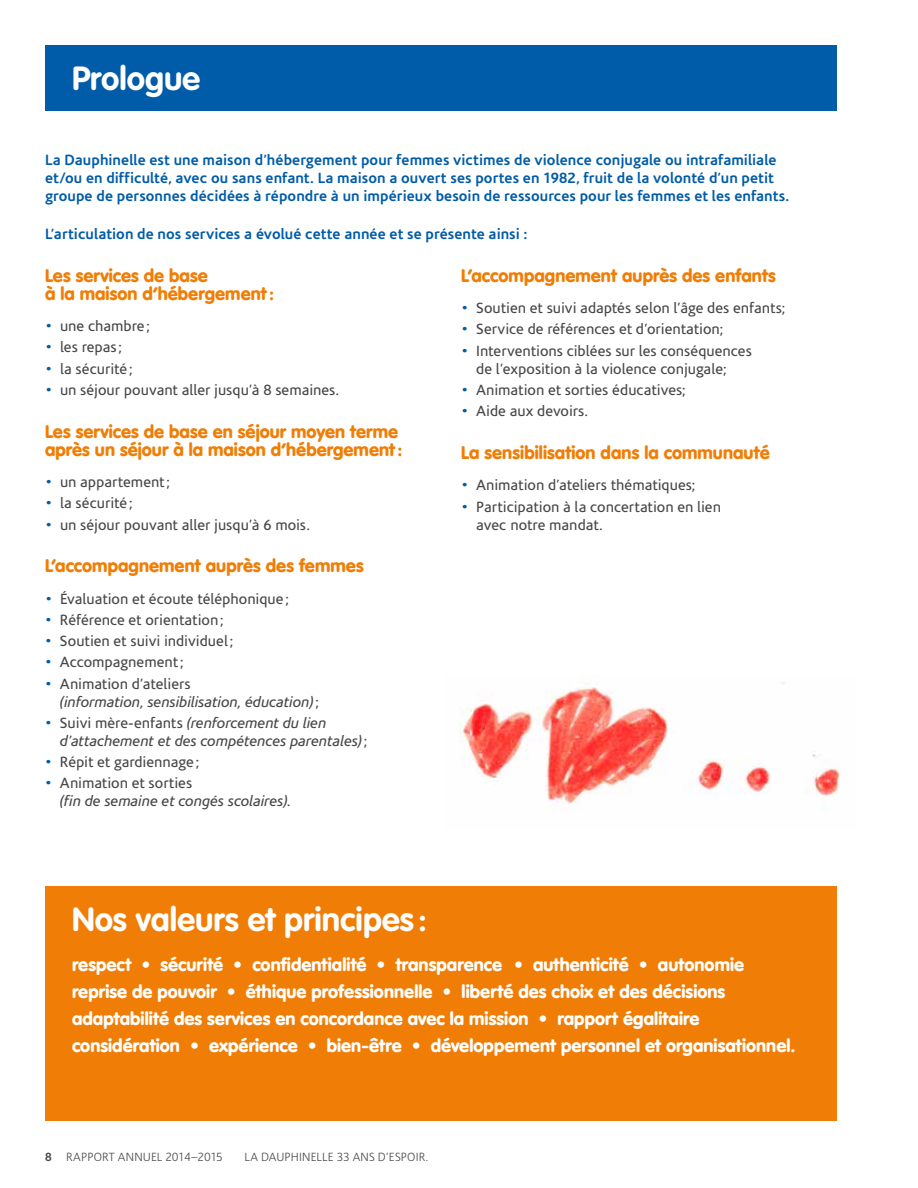
<style>
.page{position:relative;width:918px;height:1188px;background:#fff}
.page>*{position:absolute;margin:0;border:0;box-sizing:border-box;transform-origin:0 0}
.t1{font:700 33px "VAG Rounded";letter-spacing:.005em;color:#fff}
.t2{font:900 18px/27px "VAG Rounded";letter-spacing:.005em;color:#fff}
.t3{font:900 18px/18px "VAG Rounded";letter-spacing:.005em;color:#f07e06}
.t4{font:15px/18px "Corisande";color:#484848}
.t5{font:700 15px/18px "Corisande";letter-spacing:.005em;color:#005ca8}
.t6{font:italic 15px/18px "Corisande";color:#484848}
.t7{font:300 12px "Corisande";letter-spacing:-.015em;color:#484848}
.s1{font-weight:700;color:#005ca8}
.s2{font-weight:700;font-style:normal;color:#005ca8}
.s3{font-style:normal}
.s4{font-weight:700}
</style>
<div class="page">
<img style="left:459px;top:682px;width:381px;height:128px">
<div style="left:45px;top:45px;width:792px;height:66px;background:#005ca8"></div>
<div style="left:45px;top:886px;width:792px;height:234px;background:#f07e06"></div>
<h1 class="t1" style="left:72px;top:59px;width:130px">Prologue</h1>
<p class="t5" style="left:45px;top:151px;width:746px">La Dauphinelle est une maison d’hébergement pour femmes victimes de violence conjugale ou intrafamiliale et/ou en difficulté, avec ou sans enfant. La maison a ouvert ses portes en 1982, fruit de la volonté d’un petit groupe de personnes décidées à répondre à un impérieux besoin de ressources pour les femmes et les enfants.</p>
<p class="t5" style="left:45px;top:225px;width:484px">L’articulation de nos services a évolué cette année et se présente ainsi :</p>
<p class="t3" style="left:45px;top:267px;width:231px">Les services de base<br>à la maison d’hébergement:</p>
<p class="t4" style="left:45px;top:317px;width:107px"><span class="s1">•</span> une chambre;</p>
<p class="t4" style="left:45px;top:339px;width:79px"><span class="s1">•</span> les repas ;</p>
<p class="t4" style="left:45px;top:360px;width:89px"><span class="s1">•</span> la sécurité;</p>
<p class="t4" style="left:45px;top:381px;width:296px"><span class="s1">•</span> un séjour pouvant aller jusqu’à 8 semaines.</p>
<p class="t3" style="left:45px;top:423px;width:359px">Les services de base en séjour moyen terme après un séjour à la maison d’hébergement:</p>
<p class="t4" style="left:45px;top:473px;width:127px"><span class="s1">•</span> un appartement;</p>
<p class="t4" style="left:45px;top:494px;width:89px"><span class="s1">•</span> la sécurité;</p>
<p class="t4" style="left:45px;top:516px;width:267px"><span class="s1">•</span> un séjour pouvant aller jusqu’à 6 mois.</p>
<p class="t3" style="left:45px;top:557px;width:320px">L’accompagnement auprès des femmes</p>
<p class="t4" style="left:45px;top:590px;width:246px"><span class="s1">•</span> Évaluation et écoute téléphonique;</p>
<p class="t4" style="left:45px;top:611px;width:180px"><span class="s1">•</span> Référence et orientation;</p>
<p class="t4" style="left:45px;top:632px;width:190px"><span class="s1">•</span> Soutien et suivi individuel;</p>
<p class="t4" style="left:45px;top:654px;width:140px"><span class="s1">•</span> Accompagnement;</p>
<p class="t6" style="left:60px;top:675px;width:261px;text-indent:-15px"><span class="s2">•</span> <span class="s3">Animation d’ateliers<br></span>(information, sensibilisation, éducation)<span class="s3">;</span></p>
<p class="t6" style="left:60px;top:714px;width:309px;text-indent:-15px"><span class="s2">•</span> <span class="s3">Suivi mère-enfants</span> (renforcement du lien d’attachement et des compétences parentales)<span class="s3">;</span></p>
<p class="t4" style="left:45px;top:753px;width:156px"><span class="s1">•</span> Répit et gardiennage;</p>
<p class="t6" style="left:60px;top:775px;width:232px;text-indent:-15px"><span class="s2">•</span> <span class="s3">Animation et sorties<br></span>(fin de semaine et congés scolaires)<span class="s3">.</span></p>
<p class="t3" style="left:461px;top:267px;width:316px">L’accompagnement auprès des enfants</p>
<p class="t4" style="left:461px;top:299px;width:326px"><span class="s1">•</span> Soutien et suivi adaptés selon l’âge des enfants;</p>
<p class="t4" style="left:461px;top:321px;width:264px"><span class="s1">•</span> Service de références et d’orientation;</p>
<p class="t4" style="left:476px;top:342px;width:277px;text-indent:-15px"><span class="s1">•</span> Interventions ciblées sur les conséquences de l’exposition à la violence conjugale;</p>
<p class="t4" style="left:461px;top:381px;width:226px"><span class="s1">•</span> Animation et sorties éducatives;</p>
<p class="t4" style="left:461px;top:402px;width:129px"><span class="s1">•</span> Aide aux devoirs.</p>
<p class="t3" style="left:461px;top:444px;width:310px">La sensibilisation dans la communauté</p>
<p class="t4" style="left:461px;top:476px;width:236px"><span class="s1">•</span> Animation d’ateliers thématiques;</p>
<p class="t4" style="left:476px;top:498px;width:246px;text-indent:-15px"><span class="s1">•</span> Participation à la concertation en lien avec notre mandat.</p>
<h1 class="t1" style="left:72px;top:900px;width:356px">Nos valeurs et principes :</h1>
<p class="t2" style="left:72px;top:952px;width:725px">respect • sécurité • confidentialité • transparence • authenticité • autonomie reprise de pouvoir • éthique professionnelle • liberté des choix et des décisions adaptabilité des services en concordance avec la mission • rapport égalitaire considération • expérience • bien-être • développement personnel et organisationnel.</p>
<p class="t7" style="left:45px;top:1151px;width:82px"><span class="s4">8</span> RAPPORT ANNU</p>
<p class="t7" style="left:151px;top:1151px;width:73px">EL 2014–2015</p>
<p class="t7" style="left:244px;top:1151px;width:117px">LA DAUPHIN ELLE 33 ANS</p>
<p class="t7" style="left:378px;top:1151px;width:52px">D’ESPOI R.</p>
</div>
